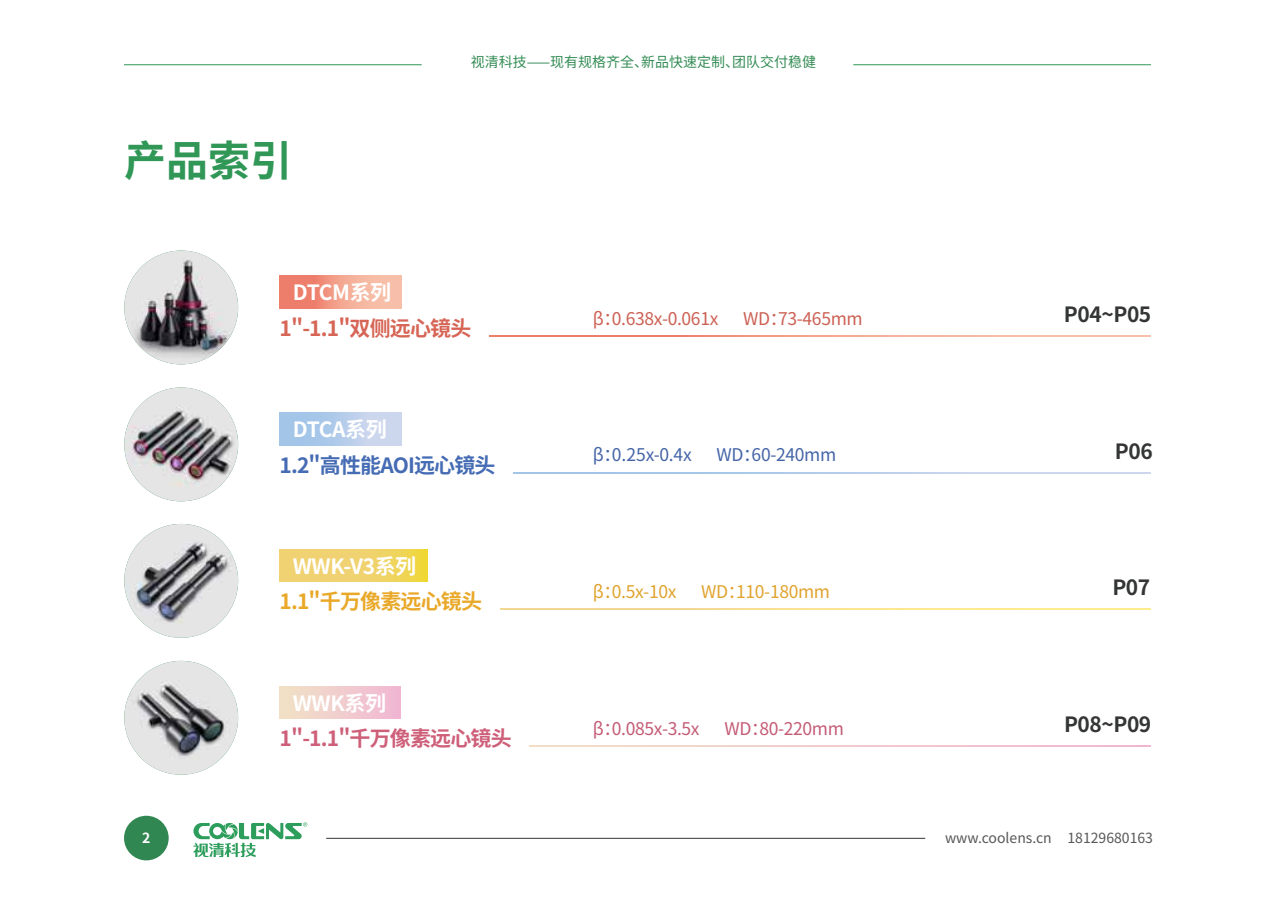
<style>
.page{position:relative;width:1275px;height:903px;background:#fff}
.page>*{position:absolute;margin:0;border:0;box-sizing:border-box;transform-origin:0 0}
.t1{font:700 42px "Source Han Sans CN";color:#309757}
.t2{font:700 21px "Source Han Sans CN";letter-spacing:-.02em;color:#fff}
.t3{font:700 21px "Source Han Sans CN";letter-spacing:-.02em;color:#343535}
.t4{font:700 21px "Source Han Sans CN";letter-spacing:-.04em;color:#ce5f79}
.t5{font:700 21px "Source Han Sans CN";letter-spacing:-.04em;color:#446bb3}
.t6{font:700 21px "Source Han Sans CN";letter-spacing:-.04em;color:#d66556}
.t7{font:700 21px "Source Han Sans CN";letter-spacing:-.04em;color:#e9a828}
.t8{font:17.5px "Source Han Sans CN";letter-spacing:-.02em;color:#cc6154}
.t9{font:17.5px "Source Han Sans CN";letter-spacing:-.02em;color:#c45c75}
.t10{font:17.5px "Source Han Sans CN";letter-spacing:-.02em;color:#4565a8}
.t11{font:17.5px "Source Han Sans CN";letter-spacing:-.02em;color:#e0a32e}
.t12{font:14px "Source Han Sans CN";color:#338c54}
.t13{font:14px "Source Han Sans CN";color:#595757}
.t14{font:700 14px "Source Han Sans CN";color:#fff}
</style>
<div class="page">
<hr style="left:124px;top:64px;width:298px;height:1px;background:#309758">
<hr style="left:853px;top:64px;width:298px;height:1px;background:#309758">
<hr style="left:326px;top:838px;width:599px;height:1px;background:#343535">
<div style="left:124px;top:816px;width:45px;height:44px;background:#318752;border-radius:50%"></div>
<svg style="left:193px;top:822px;width:115px;height:35px"></svg>
<img style="left:124px;top:251px;width:114px;height:113px;border-radius:57px">
<img style="left:124px;top:524px;width:114px;height:114px;border-radius:57px">
<img style="left:124px;top:387px;width:114px;height:114px;border-radius:57px">
<img style="left:124px;top:661px;width:114px;height:114px;border-radius:57px">
<div style="left:279px;top:276px;width:123px;height:32px;background:linear-gradient(to right,#ec7261,#f9cdb5)"></div>
<svg style="left:279px;top:549px;width:149px;height:32px;background:#efd366"></svg>
<div style="left:279px;top:413px;width:123px;height:32px;background:linear-gradient(to right,#99c1e7,#d3d9ee)"></div>
<div style="left:279px;top:686px;width:122px;height:32px;background:linear-gradient(to right,#f1e3c5,#f1b7d4)"></div>
<svg style="left:490px;top:335px;width:660px;height:1px"></svg>
<svg style="left:501px;top:608px;width:649px;height:2px"></svg>
<svg style="left:513px;top:472px;width:637px;height:1px"></svg>
<svg style="left:529px;top:745px;width:621px;height:2px"></svg>
<h1 class="t1" style="left:124px;top:137px;width:169px">产品索引</h1>
<h2 class="t2" style="left:293px;top:281px;width:100px">DTCM系列</h2>
<p class="t12" style="left:471px;top:54px;width:347px">视清科技——现有规格齐全、新品快速定制、团队交付稳健</p>
<h2 class="t6" style="left:280px;top:316px;width:193px">1"-1.1"双侧远心镜头</h2>
<h2 class="t2" style="left:293px;top:418px;width:95px">DTCA系列</h2>
<h2 class="t5" style="left:280px;top:453px;width:218px">1.2"高性能AOI远心镜头</h2>
<h2 class="t2" style="left:293px;top:554px;width:125px">WWK-V3系列</h2>
<h2 class="t7" style="left:280px;top:590px;width:204px">1.1"千万像素远心镜头</h2>
<h2 class="t2" style="left:293px;top:691px;width:95px">WWK系列</h2>
<p class="t8" style="left:593px;top:309px;width:127px">β：0.638x-0.061x</p>
<p class="t8" style="left:743px;top:309px;width:121px">WD：73-465mm</p>
<p class="t10" style="left:593px;top:445px;width:101px">β：0.25x-0.4x</p>
<p class="t10" style="left:716px;top:445px;width:121px">WD：60-240mm</p>
<p class="t11" style="left:593px;top:582px;width:85px">β：0.5x-10x</p>
<p class="t11" style="left:701px;top:582px;width:131px">WD：110-180mm</p>
<h2 class="t3" style="left:1064px;top:302px;width:89px">P04~P05</h2>
<h2 class="t3" style="left:1115px;top:439px;width:39px">P06</h2>
<h2 class="t3" style="left:1112px;top:576px;width:39px">P07</h2>
<p class="t14" style="left:142px;top:830px;width:10px">2</p>
<h2 class="t4" style="left:280px;top:727px;width:234px">1"-1.1"千万像素远心镜头</h2>
<p class="t9" style="left:593px;top:719px;width:108px">β：0.085x-3.5x</p>
<p class="t9" style="left:724px;top:719px;width:121px">WD：80-220mm</p>
<h2 class="t3" style="left:1064px;top:712px;width:89px">P08~P09</h2>
<p class="t13" style="left:945px;top:830px;width:209px">www.coolens.cn 18129680163</p>
</div>
